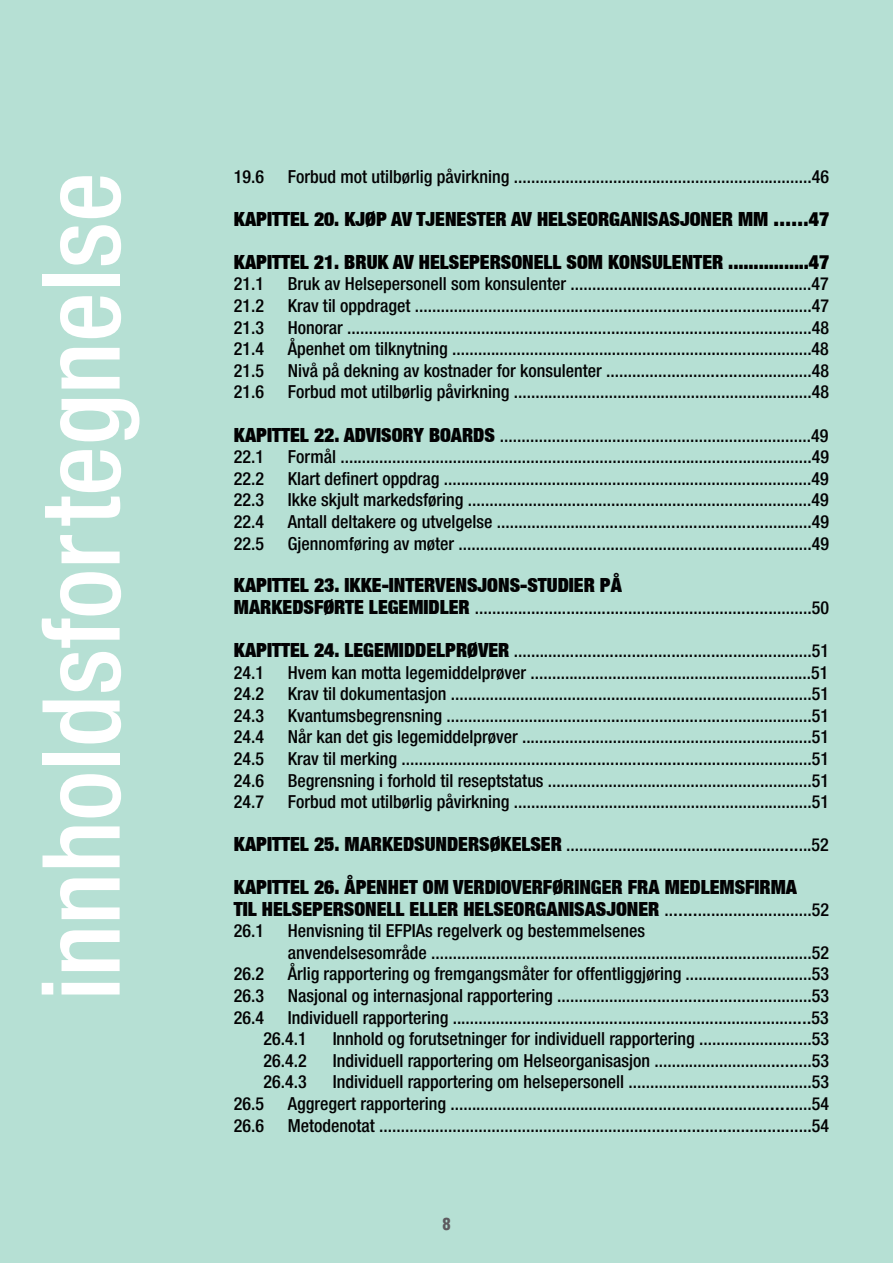
<style>
.page{position:relative;width:893px;height:1263px;background:#b6e0d4}
.page>*{position:absolute;margin:0;border:0;box-sizing:border-box;transform-origin:0 0}
.t1{font:500 condensed 108px "Helvetica Neue LT";color:#fff}
.t2{font:900 expanded 19.5px/21.6px "Helvetica Neue LT";color:#020203}
.t3{font:900 expanded 19.5px/42.6px "Helvetica Neue LT";color:#000}
.t4{font:500 condensed 18px/21.6px "Helvetica Neue LT";color:#020203}
.t5{font:900 condensed 16.5px "Helvetica LT Std";color:#5d5a5e}
.s1{font-weight:900;font-stretch:expanded;font-size:19.5px}
.s2{font-weight:500;font-stretch:condensed;font-size:18px}
</style>
<div class="page">
<h1 class="t1" style="left:17px;top:1001px;width:830px;rotate:-90deg">innholdsfor tegnelse</h1>
<p class="t4" style="left:234px;top:166px;width:32px">19.6</p>
<p class="t4" style="left:288px;top:166px;width:543px">Forbud mot utilbørlig påvirkning .....................................................................46</p>
<p class="t3" style="left:234px;top:197px;width:597px">KAPITTEL 20. KJØP AV TJENESTER AV HELSEORGANISASJONER MM ......47<br>KAPITTEL 21. BRUK AV HELSEPERSONELL SOM KONSULENTER ................47</p>
<p class="t4" style="left:234px;top:273px;width:32px">21.1</p>
<p class="t4" style="left:288px;top:273px;width:542px">Bruk av Helsepersonell som konsulenter .......................................................47</p>
<p class="t4" style="left:234px;top:295px;width:32px">21.2</p>
<p class="t4" style="left:288px;top:295px;width:543px">Krav til oppdraget ...........................................................................................47</p>
<p class="t4" style="left:234px;top:316px;width:32px">21.3</p>
<p class="t4" style="left:288px;top:316px;width:543px">Honorar ...........................................................................................................48</p>
<p class="t4" style="left:234px;top:338px;width:32px">21.4</p>
<p class="t4" style="left:288px;top:338px;width:543px">Åpenhet om tilknytning ...................................................................................48</p>
<p class="t4" style="left:234px;top:359px;width:32px">21.5</p>
<p class="t4" style="left:288px;top:359px;width:543px">Nivå på dekning av kostnader for konsulenter ...............................................48</p>
<p class="t4" style="left:234px;top:381px;width:32px">21.6</p>
<p class="t4" style="left:288px;top:381px;width:543px">Forbud mot utilbørlig påvirkning .....................................................................48</p>
<p class="t4" style="left:234px;top:424px;width:596px"><span class="s1">KAPITTEL 22. ADVISORY BOARDS</span> ........................................................................49<br>22.1</p>
<p class="t4" style="left:288px;top:446px;width:543px">Formål .............................................................................................................49</p>
<p class="t4" style="left:234px;top:467px;width:32px">22.2</p>
<p class="t4" style="left:288px;top:467px;width:542px">Klart definert oppdrag .....................................................................................49</p>
<p class="t4" style="left:234px;top:489px;width:32px">22.3</p>
<p class="t4" style="left:288px;top:489px;width:542px">Ikke skjult markedsføring ...............................................................................49</p>
<p class="t4" style="left:234px;top:511px;width:32px">22.4</p>
<p class="t4" style="left:288px;top:511px;width:543px">Antall deltakere og utvelgelse ........................................................................49</p>
<p class="t4" style="left:234px;top:532px;width:32px">22.5</p>
<p class="t4" style="left:288px;top:532px;width:543px">Gjennomføring av møter .................................................................................49</p>
<p class="t2" style="left:234px;top:574px;width:390px">KAPITTEL 23. IKKE-INTERVENSJONS-STUDIER PÅ</p>
<p class="t4" style="left:234px;top:596px;width:597px"><span class="s1">MARKEDSFØRTE LEGEMIDLER</span> .............................................................................50</p>
<p class="t4" style="left:234px;top:640px;width:597px"><span class="s1">KAPITTEL 24. LEGEMIDDELPRØVER</span> ....................................................................51<br>24.1</p>
<p class="t4" style="left:288px;top:661px;width:542px">Hvem kan motta legemiddelprøver .................................................................51</p>
<p class="t4" style="left:234px;top:683px;width:32px">24.2</p>
<p class="t4" style="left:288px;top:683px;width:543px">Krav til dokumentasjon ...................................................................................51</p>
<p class="t4" style="left:234px;top:704px;width:32px">24.3</p>
<p class="t4" style="left:288px;top:704px;width:543px">Kvantumsbegrensning ....................................................................................51</p>
<p class="t4" style="left:234px;top:726px;width:32px">24.4</p>
<p class="t4" style="left:288px;top:726px;width:543px">Når kan det gis legemiddelprøver ...................................................................51</p>
<p class="t4" style="left:234px;top:748px;width:32px">24.5</p>
<p class="t4" style="left:288px;top:748px;width:543px">Krav til merking ..............................................................................................51</p>
<p class="t4" style="left:234px;top:769px;width:32px">24.6</p>
<p class="t4" style="left:288px;top:769px;width:543px">Begrensning i forhold til reseptstatus .............................................................51</p>
<p class="t4" style="left:234px;top:791px;width:32px">24.7</p>
<p class="t4" style="left:288px;top:791px;width:543px">Forbud mot utilbørlig påvirkning .....................................................................51</p>
<p class="t4" style="left:234px;top:834px;width:596px"><span class="s1">KAPITTEL 25. MARKEDSUNDERSØKELSER</span> ........................................................52</p>
<p class="t2" style="left:234px;top:876px;width:597px">KAPITTEL 26. ÅPENHET OM VERDIOVERFØRINGER FRA MEDLEMSFIRMA<br>TIL HELSEPERSONELL ELLER HELSEORGANISASJONER <span class="s2">.................................52</span></p>
<p class="t4" style="left:234px;top:920px;width:32px">26.1</p>
<p class="t4" style="left:288px;top:920px;width:543px">Henvisning til EFPIAs regelverk og bestemmelsenes<br>anvendelsesområde ........................................................................................52</p>
<p class="t4" style="left:234px;top:963px;width:32px">26.2</p>
<p class="t4" style="left:288px;top:963px;width:543px">Årlig rapportering og fremgangsmåter for offentliggjøring .............................53</p>
<p class="t4" style="left:234px;top:985px;width:32px">26.3</p>
<p class="t4" style="left:288px;top:985px;width:543px">Nasjonal og internasjonal rapportering ..........................................................53</p>
<p class="t4" style="left:234px;top:1006px;width:32px">26.4</p>
<p class="t4" style="left:264px;top:1006px;width:567px;text-indent:24px">Individuell rapportering ..................................................................................53<br>26.4.1</p>
<p class="t4" style="left:333px;top:1028px;width:498px">Innhold og forutsetninger for individuell rapportering ..........................53</p>
<p class="t4" style="left:264px;top:1049px;width:45px">26.4.2</p>
<p class="t4" style="left:333px;top:1049px;width:498px">Individuell rapportering om Helseorganisasjon ....................................53</p>
<p class="t4" style="left:264px;top:1071px;width:45px">26.4.3</p>
<p class="t4" style="left:333px;top:1071px;width:498px">Individuell rapportering om helsepersonell ..........................................53</p>
<p class="t4" style="left:234px;top:1093px;width:32px">26.5</p>
<p class="t4" style="left:288px;top:1093px;width:543px">Aggregert rapportering ..................................................................................54</p>
<p class="t4" style="left:234px;top:1114px;width:32px">26.6</p>
<p class="t4" style="left:288px;top:1114px;width:543px">Metodenotat ...................................................................................................54</p>
<p class="t5" style="left:442px;top:1214px;width:10px">8</p>
</div>
